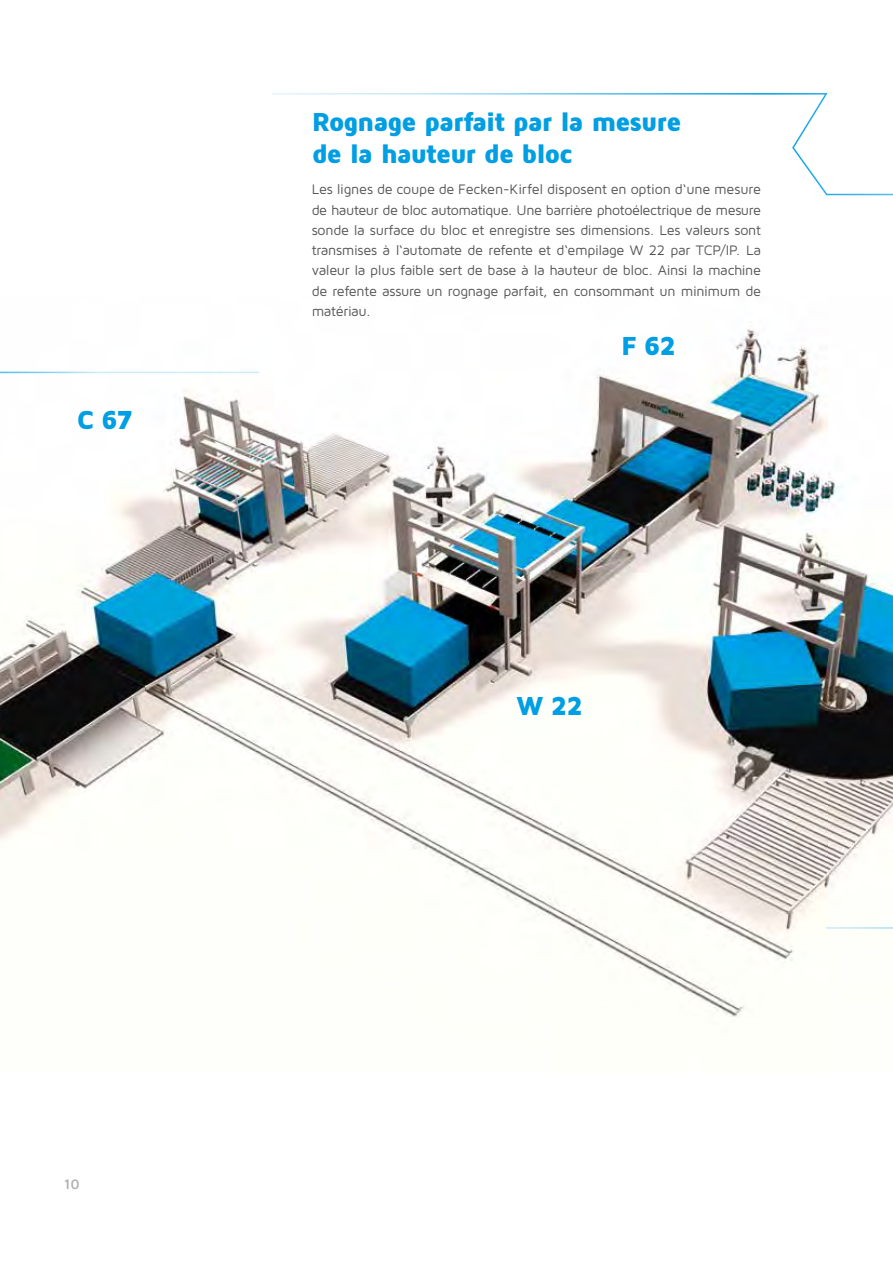
<style>
.page{position:relative;width:893px;height:1263px;background:#fff}
.page>*{position:absolute;margin:0;border:0;box-sizing:border-box;transform-origin:0 0}
.t1{font:900 27px/31.5px "Maven Pro";letter-spacing:-.045em;color:#009ee3}
.t2{font:14.25px/20.2px "Maven Pro";letter-spacing:-.02em;color:#565656;text-align:justify}
.t3{font:700 14.25px "Maven Pro";color:#b1b2b3}
</style>
<div class="page">
<img style="left:0;top:329px;width:893px;height:689px">
<svg style="left:824px;top:826px;width:69px;height:103px"></svg>
<svg style="left:272px;top:93px;width:621px;height:103px"></svg>
<svg style="left:0;top:329px;width:260px;height:45px"></svg>
<svg style="left:0;top:972px;width:296px;height:46px"></svg>
<h1 class="t1" style="left:77px;top:403px;width:57px">C 67</h1>
<h1 class="t1" style="left:312px;top:105px;width:371px">Rognage parfait par la mesure de la hauteur de bloc</h1>
<p class="t2" style="left:312px;top:179px;width:451px">Les lignes de coupe de Fecken-Kirfel disposent en option d‘une mesure de hauteur de bloc automatique. Une barrière photoélectrique de mesure sonde la surface du bloc et enregistre ses dimensions. Les valeurs sont transmises à l‘automate de refente et d‘empilage W 22 par TCP/IP. La valeur la plus faible sert de base à la hauteur de bloc. Ainsi la machine de refente assure un rognage parfait, en consommant un minimum de matériau.</p>
<h1 class="t1" style="left:621px;top:329px;width:57px">F 62</h1>
<h1 class="t1" style="left:516px;top:689px;width:68px">W 22</h1>
<p class="t3" style="left:64px;top:1175px;width:18px">10</p>
</div>
